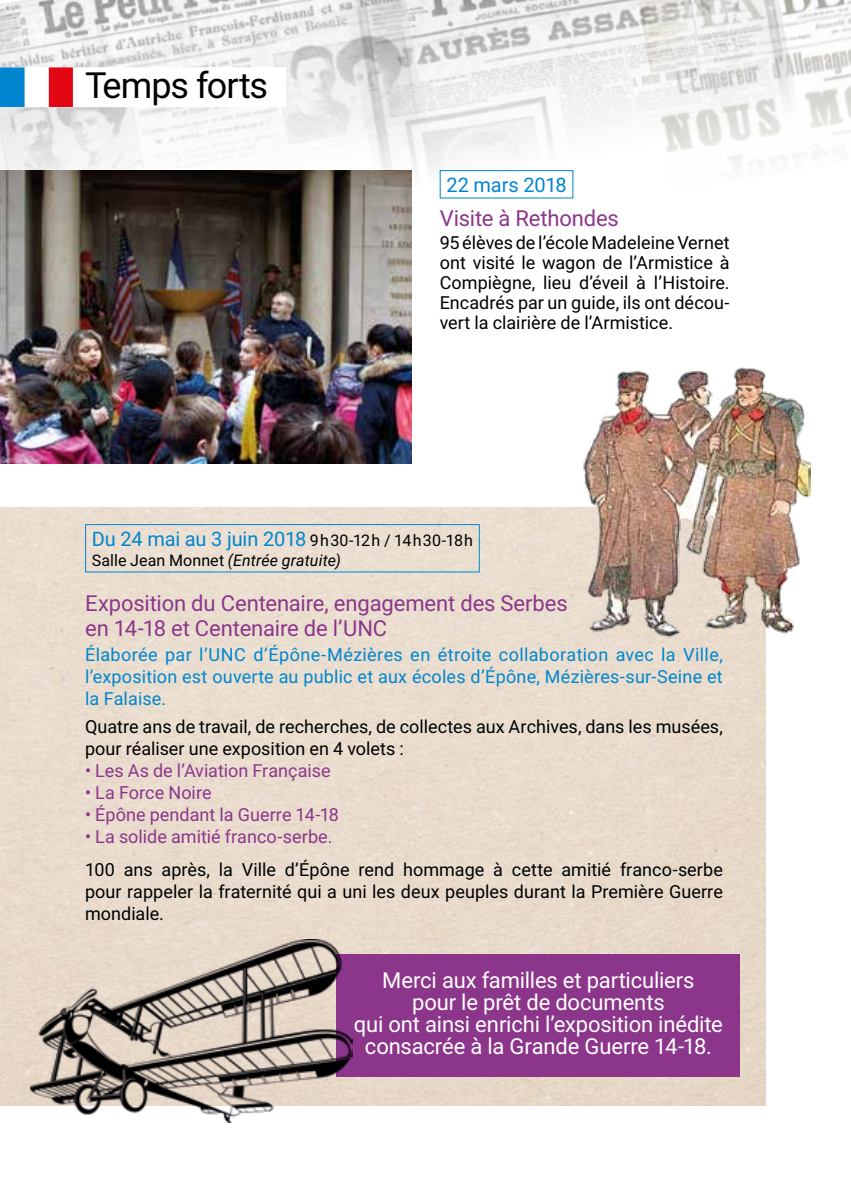
<style>
.page{position:relative;width:851px;height:1191px;background:#fff}
.page>*{position:absolute;margin:0;border:0;box-sizing:border-box;transform-origin:0 0}
.t1{font:36px "Roboto";letter-spacing:-.03em;color:#000}
.t2{font:22px/22px "Roboto";letter-spacing:-.005em;color:#fff;text-align:center}
.t3{font:22px/25px "Roboto";letter-spacing:-.005em;color:#8c368b}
.t4{font:20px "Roboto";letter-spacing:-.005em;color:#0086ce}
.t5{font:18px/20px "Roboto";color:#000;text-align:justify}
.t6{font:18px/22px "Roboto";letter-spacing:.01em;color:#0086ce;text-align:justify}
.t7{font:18px "Roboto";color:#8c368b}
.t8{font:italic 16px "Roboto";letter-spacing:.005em;color:#000}
.s1{font-size:16px;color:#000}
.s2{font-style:normal}
</style>
<div class="page">
<img style="left:800px;top:0;width:50px;height:155px">
<img style="left:431px;top:0;width:369px;height:194px">
<img style="left:0;top:0;width:431px;height:224px">
<div style="left:0;top:67px;width:286px;height:40px;background:#fff"></div>
<div style="left:0;top:67px;width:25px;height:40px;background:#0086ce"></div>
<div style="left:49px;top:67px;width:24px;height:40px;background:#e30613"></div>
<img style="left:0;top:170px;width:411px;height:293px">
<div style="left:439px;top:170px;width:134px;height:28px;border:1px solid #0086ce"></div>
<div style="left:0;top:507px;width:765px;height:599px;background:#e9dcce"></div>
<div style="left:85px;top:524px;width:394px;height:48px;border:1px solid #0086ce"></div>
<div style="left:337px;top:954px;width:402px;height:122px;background:#8c368b"></div>
<img style="left:572px;top:367px;width:238px;height:289px">
<img style="left:31px;top:939px;width:321px;height:183px">
<h1 class="t1" style="left:85px;top:60px;width:184px">Temps forts</h1>
<p class="t4" style="left:446px;top:171px;width:122px">22 mars 2018</p>
<p class="t3" style="left:439px;top:205px;width:181px">Visite à Rethondes</p>
<p class="t5" style="left:439px;top:232px;width:291px">95 élèves de l’école Madeleine Vernet ont visité le wagon de l’Armistice à Compiègne, lieu d’éveil à l’Histoire.<br>Encadrés par un guide, ils ont décou&shy;vert la clairière de l’Armistice.</p>
<p class="t4" style="left:92px;top:524px;width:383px">Du 24 mai au 3 juin 2018 <span class="s1">9 h 30-12 h / 14 h 30-18 h</span></p>
<p class="t8" style="left:92px;top:549px;width:251px"><span class="s2">Salle Jean Monnet</span> (Entrée gratuite)</p>
<p class="t3" style="left:85px;top:590px;width:484px">Exposition du Centenaire, engagement des Serbes en 14-18 et Centenaire de l’UNC</p>
<p class="t6" style="left:85px;top:643px;width:639px">Élaborée par l’UNC d’Épône-Mézières en étroite collaboration avec la Ville, l’exposition est ouverte au public et aux écoles d’Épône, Mézières-sur-Seine et la Falaise.</p>
<p class="t5" style="left:85px;top:714px;width:639px;line-height:22px">Quatre ans de travail, de recherches, de collectes aux Archives, dans les musées, pour réaliser une exposition en 4 volets :</p>
<p class="t7" style="left:85px;top:758px;width:247px">• Les As de l’Aviation Française</p>
<p class="t7" style="left:85px;top:780px;width:128px">• La Force Noire</p>
<p class="t7" style="left:85px;top:802px;width:255px">• Épône pendant la Guerre 14-18</p>
<p class="t7" style="left:85px;top:824px;width:249px">• La solide amitié franco-serbe.</p>
<p class="t5" style="left:85px;top:858px;width:639px;line-height:22px">100 ans après, la Ville d’Épône rend hommage à cette amitié franco-serbe pour rappeler la fraternité qui a uni les deux peuples durant la Première Guerre mondiale.</p>
<p class="t2" style="left:354px;top:968px;width:370px">Merci aux familles et particuliers<br>pour le prêt de documents<br>qui ont ainsi enrichi l’exposition inédite consacrée à la Grande Guerre 14-18.</p>
</div>
